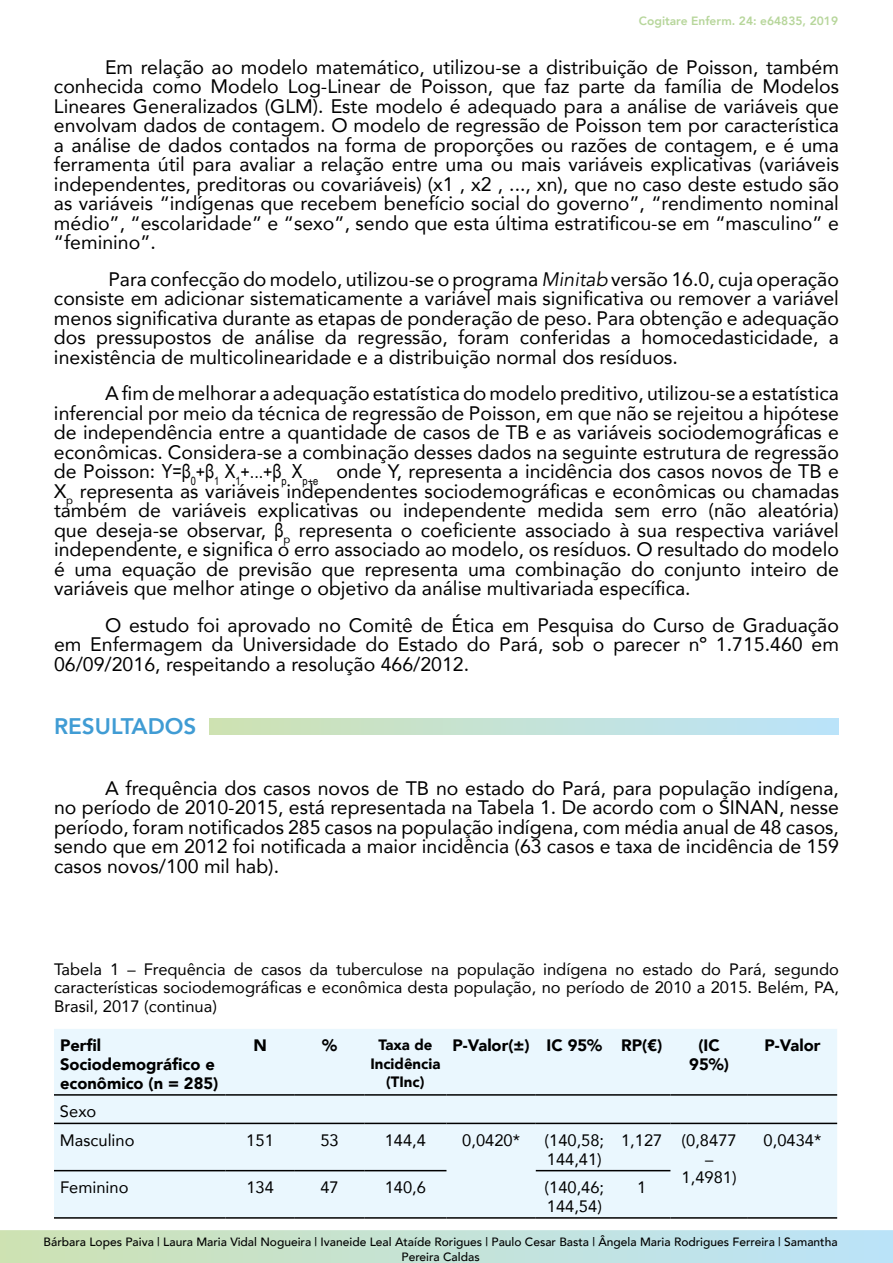
<style>
.page{position:relative;width:893px;height:1263px;background:#fff}
.page>*{position:absolute;margin:0;border:0;box-sizing:border-box;transform-origin:0 0}
.t1{font:800 22.5px "Avenir";color:#409cd4}
.t2{font:19.5px/19.5px "Avenir";color:#000;text-align:justify}
.t3{font:16.5px/18.8px "Avenir";color:#000}
.t4{font:900 16.5px/18.8px "Avenir";color:#000}
.t5{font:900 15px/18.8px "Avenir";color:#000;text-align:center}
.t6{font:500 12px/14.4px "Avenir";color:#000;text-align:center}
.t7{font:800 12px "Avenir";color:#b7d69b}
.s1{font-style:italic}
.s2{font-family:"Arial Narrow"}
</style>
<div class="page">
<div style="left:210px;top:718px;width:629px;height:17px;background:linear-gradient(to right,#cee2b2,#bae3fb)"></div>
<svg style="left:0;top:1230px;width:893px;height:33px;background:#c4e2d6"></svg>
<div style="left:54px;top:1029px;width:783px;height:188px;background:#eaf7fe"></div>
<hr style="left:54px;top:1094px;width:171px;height:2px;background:#000">
<hr style="left:225px;top:1094px;width:70px;height:2px;background:#000">
<hr style="left:295px;top:1094px;width:69px;height:2px;background:#000">
<hr style="left:364px;top:1094px;width:82px;height:2px;background:#000">
<hr style="left:446px;top:1094px;width:90px;height:2px;background:#000">
<hr style="left:536px;top:1094px;width:77px;height:2px;background:#000">
<hr style="left:613px;top:1094px;width:57px;height:2px;background:#000">
<hr style="left:670px;top:1094px;width:78px;height:2px;background:#000">
<hr style="left:748px;top:1094px;width:89px;height:2px;background:#000">
<hr style="left:54px;top:1123px;width:171px;height:1px;background:#000">
<hr style="left:225px;top:1123px;width:70px;height:1px;background:#000">
<hr style="left:295px;top:1123px;width:69px;height:1px;background:#000">
<hr style="left:364px;top:1123px;width:82px;height:1px;background:#000">
<hr style="left:446px;top:1123px;width:90px;height:1px;background:#000">
<hr style="left:536px;top:1123px;width:77px;height:1px;background:#000">
<hr style="left:613px;top:1123px;width:57px;height:1px;background:#000">
<hr style="left:670px;top:1123px;width:78px;height:1px;background:#000">
<hr style="left:748px;top:1123px;width:89px;height:1px;background:#000">
<hr style="left:54px;top:1170px;width:171px;height:1px;background:#000">
<hr style="left:225px;top:1170px;width:70px;height:1px;background:#000">
<hr style="left:295px;top:1170px;width:69px;height:1px;background:#000">
<hr style="left:364px;top:1170px;width:82px;height:1px;background:#000">
<hr style="left:536px;top:1170px;width:77px;height:1px;background:#000">
<hr style="left:613px;top:1170px;width:57px;height:1px;background:#000">
<hr style="left:54px;top:1217px;width:171px;height:2px;background:#000">
<hr style="left:225px;top:1217px;width:70px;height:2px;background:#000">
<hr style="left:295px;top:1217px;width:69px;height:2px;background:#000">
<hr style="left:364px;top:1217px;width:82px;height:2px;background:#000">
<hr style="left:446px;top:1217px;width:90px;height:2px;background:#000">
<hr style="left:536px;top:1217px;width:77px;height:2px;background:#000">
<hr style="left:613px;top:1217px;width:57px;height:2px;background:#000">
<hr style="left:670px;top:1217px;width:78px;height:2px;background:#000">
<hr style="left:748px;top:1217px;width:89px;height:2px;background:#000">
<p class="t7" style="left:639px;top:12px;width:201px">Cogitare Enferm. 24: e64835, 2019</p>
<p class="t2" style="left:54px;top:56px;width:786px;text-indent:51px">Em relação ao modelo matemático, utilizou-se a distribuição de Poisson, também conhecida como Modelo Log-Linear de Poisson, que faz parte da família de Modelos Lineares Generalizados (GLM). Este modelo é adequado para a análise de variáveis que envolvam dados de contagem. O modelo de regressão de Poisson tem por característica a análise de dados contados na forma de proporções ou razões de contagem, e é uma ferramenta útil para avaliar a relação entre uma ou mais variáveis explicativas (variáveis independentes, preditoras ou covariáveis) (x1 , x2 , ..., xn), que no caso deste estudo são as variáveis “indígenas que recebem benefício social do governo”, “rendimento nominal médio”, “escolaridade” e “sexo”, sendo que esta última estratificou-se em “masculino” e “feminino”.</p>
<p class="t2" style="left:54px;top:268px;width:786px;text-indent:54px">Para confecção do modelo, utilizou-se o programa <span class="s1">Minitab</span> versão 16.0, cuja operação consiste em adicionar sistematicamente a variável mais significativa ou remover a variável menos significativa durante as etapas de ponderação de peso. Para obtenção e adequação dos pressupostos de análise da regressão, foram conferidas a homocedasticidade, a inexistência de multicolinearidade e a distribuição normal dos resíduos.</p>
<p class="t2" style="left:54px;top:383px;width:786px;text-indent:51px">A fim de melhorar a adequação estatística do modelo preditivo, utilizou-se a estatística inferencial por meio da técnica de regressão de Poisson, em que não se rejeitou a hipótese de independência entre a quantidade de casos de TB e as variáveis sociodemográficas e econômicas. Considera-se a combinação desses dados na seguinte estrutura de regressão de Poisson: <span class="s2">Y=β</span><sub>0</sub><span class="s2">+β</span><sub>1</sub> <span class="s2">X</span><sub>1</sub><span class="s2">+...+β</span><sub>p</sub> <span class="s2">X</span><sub>p+e</sub> onde Y, representa a incidência dos casos novos de TB e X<sub>p</sub> representa as variáveis independentes sociodemográficas e econômicas ou chamadas também de variáveis explicativas ou independente medida sem erro (não aleatória) que deseja-se observar, <span class="s2">β</span><sub>p</sub> representa o coeficiente associado à sua respectiva variável independente, e significa o erro associado ao modelo, os resíduos. O resultado do modelo é uma equação de previsão que representa uma combinação do conjunto inteiro de variáveis que melhor atinge o objetivo da análise multivariada específica.</p>
<p class="t2" style="left:54px;top:614px;width:786px;text-indent:51px">O estudo foi aprovado no Comitê de Ética em Pesquisa do Curso de Graduação em Enfermagem da Universidade do Estado do Pará, sob o parecer nº 1.715.460 em 06/09/2016, respeitando a resolução 466/2012.</p>
<p class="t1" style="left:54px;top:709px;width:144px">RESULTADOS</p>
<p class="t2" style="left:54px;top:777px;width:786px;text-indent:51px">A frequência dos casos novos de TB no estado do Pará, para população indígena, no período de 2010-2015, está representada na Tabela 1. De acordo com o SINAN, nesse período, foram notificados 285 casos na população indígena, com média anual de 48 casos, sendo que em 2012 foi notificada a maior incidência (63 casos e taxa de incidência de 159 casos novos/100 mil hab).</p>
<p class="t3" style="left:54px;top:959px;width:786px;text-align:justify">Tabela 1 – Frequência de casos da tuberculose na população indígena no estado do Pará, segundo características sociodemográficas e econômica desta população, no período de 2010 a 2015. Belém, PA, Brasil, 2017 (continua)</p>
<p class="t4" style="left:60px;top:1036px;width:160px">Perfil<br>Sociodemográfico e econômico (n = 285)</p>
<p class="t4" style="left:253px;top:1036px;width:15px">N</p>
<p class="t4" style="left:322px;top:1036px;width:16px">%</p>
<p class="t5" style="left:370px;top:1035px;width:72px">Taxa de<br>Incidência (TInc)</p>
<p class="t4" style="left:452px;top:1036px;width:211px">P-Valor(±) IC 95% RP(€)</p>
<p class="t4" style="left:689px;top:1036px;width:41px;text-align:center">(IC<br>95%)</p>
<p class="t4" style="left:764px;top:1036px;width:57px">P-Valor</p>
<p class="t3" style="left:60px;top:1097px;width:76px;line-height:28.5px">Sexo<br>Masculino</p>
<p class="t3" style="left:246px;top:1130px;width:29px">151</p>
<p class="t3" style="left:320px;top:1130px;width:20px">53</p>
<p class="t3" style="left:385px;top:1130px;width:43px">144,4</p>
<p class="t3" style="left:462px;top:1130px;width:59px">0,0420*</p>
<p class="t3" style="left:545px;top:1130px;width:61px">(140,58;<br>144,41)</p>
<p class="t3" style="left:621px;top:1130px;width:117px">1,127 (0,8477</p>
<p class="t3" style="left:764px;top:1130px;width:59px">0,0434*</p>
<p class="t3" style="left:705px;top:1149px;width:10px">–</p>
<p class="t3" style="left:682px;top:1168px;width:57px">1,4981)</p>
<p class="t3" style="left:60px;top:1177px;width:70px">Feminino</p>
<p class="t3" style="left:246px;top:1177px;width:29px">134</p>
<p class="t3" style="left:320px;top:1177px;width:20px">47</p>
<p class="t3" style="left:385px;top:1177px;width:43px">140,6</p>
<p class="t3" style="left:545px;top:1177px;width:61px">(140,46;<br>144,54)</p>
<p class="t3" style="left:637px;top:1177px;width:11px">1</p>
<p class="t6" style="left:44px;top:1234px;width:795px">Bárbara Lopes Paiva | Laura Maria Vidal Nogueira | Ivaneide Leal Ataíde Rorigues | Paulo Cesar Basta | Ângela Maria Rodrigues Ferreira | Samantha<br>Pereira Caldas</p>
</div>
